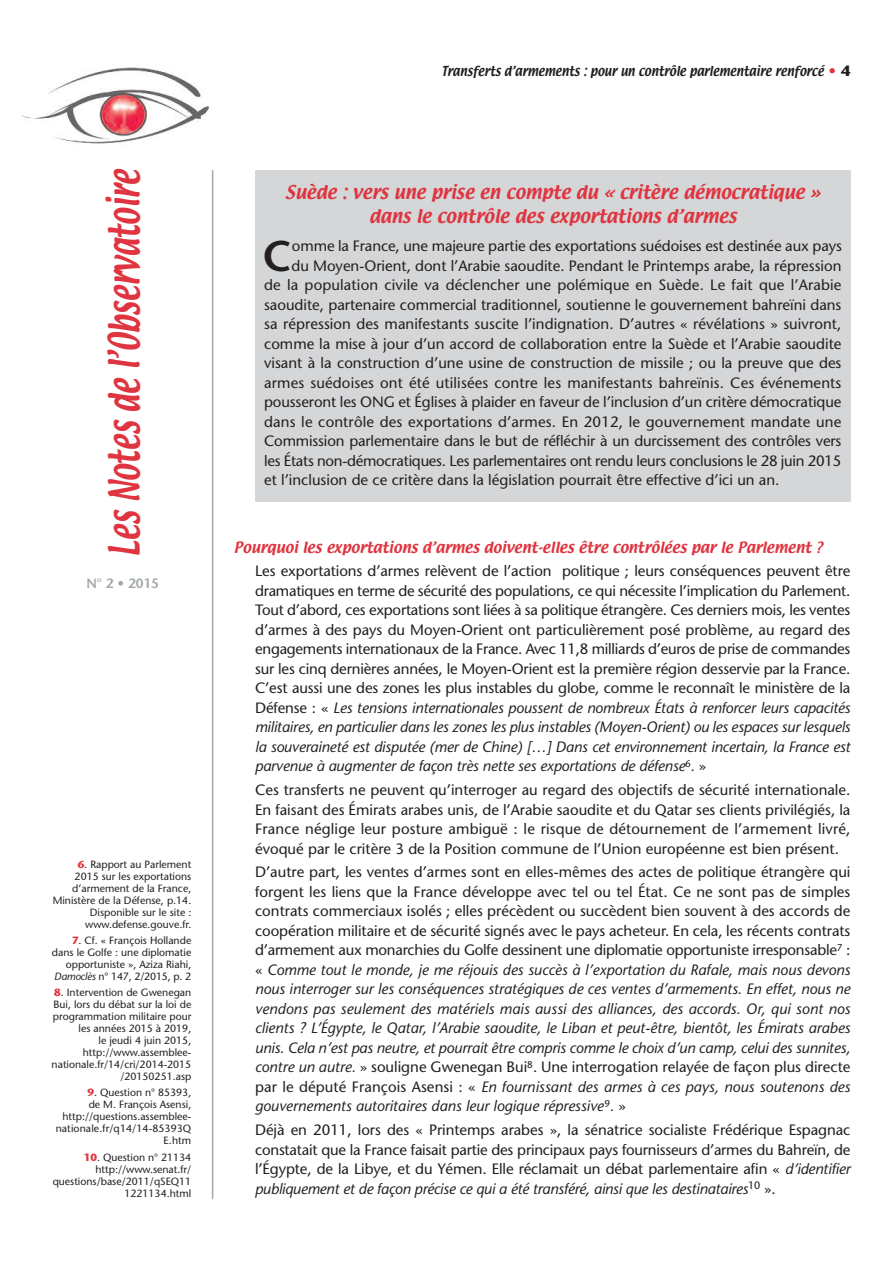
<style>
.page{position:relative;width:893px;height:1263px;background:#fff}
.page>*{position:absolute;margin:0;border:0;box-sizing:border-box;transform-origin:0 0}
.t1{font:600 42.9px "Stone Sans";color:#231f20}
.t2{font:37.8px "Textile";color:#df3540;scale:.71 1}
.t3{font:16.5px/24px "Textile";color:#df3540;text-align:center}
.t4{font:15px/19.5px "Stone Sans";color:#231f20;text-align:justify}
.t5{font:italic 15px/19.5px "Stone Sans";color:#231f20;text-align:justify}
.t6{font:15px "Stone Sans";letter-spacing:-.02em;color:#231f20}
.t7{font:13.5px "Textile";color:#df3540}
.t8{font:600 13.5px "Stone Sans";color:#a1a8ab}
.t9{font:12px "Textile";color:#231f20;scale:.9 1}
.t10{font:10.5px/12px "Stone Sans";color:#231f20;text-align:right}
.s1{font-weight:700;color:#df3540}
.s2{font-style:italic}
.s3{font-family:"Stone Sans";font-weight:700;font-size:15px;color:#df3540}
.s4{font-family:"Stone Sans";font-weight:700;font-size:15px}
.s5{font-style:normal}
</style>
<div class="page">
<img style="left:21px;top:67px;width:188px;height:77px">
<hr style="left:212px;top:170px;width:1px;height:1029px;background:#a1a8ab">
<div style="left:255px;top:170px;width:595px;height:332px;background:#d4d6d8"></div>
<h2 class="t2" style="left:102px;top:557px;width:548px;rotate:-90deg">Les Notes de l’Observatoire</h2>
<p class="t8" style="left:86px;top:578px;width:74px">N° 2 • 2015</p>
<p class="t10" style="left:53px;top:859px;width:140px"><span class="s1">6</span>. Rapport au Parlement<br>2015 sur les exportations d’armement de la France,<br>Ministère de la Défense, p.14.<br>Disponible sur le site : www.defense.gouve.fr.</p>
<p class="t10" style="left:52px;top:935px;width:141px"><span class="s1">7</span>. Cf. « François Hollande dans le Golfe : une diplomatie opportuniste », Aziza Riahi,<br><span class="s2">Damoclès</span> n° 147, 2/2015, p. 2</p>
<p class="t10" style="left:52px;top:987px;width:141px"><span class="s1">8</span>. Intervention de Gwenegan<br>Bui, lors du débat sur la loi de programmation militaire pour les années 2015 à 2019,<br>le jeudi 4 juin 2015, http://www.assemblee&shy;nationale.fr/14/cri/2014-2015 /20150251.asp</p>
<p class="t10" style="left:56px;top:1088px;width:137px"><span class="s1">9</span>. Question n° 85393,<br>de M. François Asensi, http://questions.assemblee&shy;nationale.fr/q14/14-85393Q<br>E.htm</p>
<p class="t10" style="left:53px;top:1152px;width:140px"><span class="s1">10</span>. Question n° 21134 http://www.senat.fr/ questions/base/2011/qSEQ11<br>1221134.html</p>
<p class="t9" style="left:442px;top:64px;width:456px">Transferts d’armements : pour un contrôle parlementaire renforcé <span class="s3">•</span> <span class="s4">4</span></p>
<p class="t3" style="left:285px;top:181px;width:537px">Suède : vers une prise en compte du « critère démocratique » dans le contrôle des exportations d’armes</p>
<h1 class="t1" style="left:263px;top:239px;width:30px">C</h1>
<p class="t4" style="left:292px;top:238px;width:551px">omme la France, une majeure partie des exportations suédoises est destinée aux pays</p>
<p class="t4" style="left:291px;top:257px;width:551px">du Moyen-Orient, dont l’Arabie saoudite. Pendant le Printemps arabe, la répression</p>
<p class="t4" style="left:264px;top:277px;width:579px">de la population civile va déclencher une polémique en Suède. Le fait que l’Arabie</p>
<p class="t4" style="left:264px;top:296px;width:579px">saoudite, partenaire commercial traditionnel, soutienne le gouvernement bahreïni dans</p>
<p class="t4" style="left:264px;top:316px;width:579px">sa répression des manifestants suscite l’indignation. D’autres « révélations » suivront,</p>
<p class="t4" style="left:264px;top:335px;width:579px">comme la mise à jour d’un accord de collaboration entre la Suède et l’Arabie saoudite</p>
<p class="t4" style="left:264px;top:355px;width:579px">visant à la construction d’une usine de construction de missile ; ou la preuve que des</p>
<p class="t4" style="left:264px;top:374px;width:579px">armes suédoises ont été utilisées contre les manifestants bahreïnis. Ces événements</p>
<p class="t4" style="left:264px;top:394px;width:579px">pousseront les ONG et Églises à plaider en faveur de l’inclusion d’un critère démocratique</p>
<p class="t4" style="left:264px;top:413px;width:579px">dans le contrôle des exportations d’armes. En 2012, le gouvernement mandate une</p>
<p class="t4" style="left:264px;top:433px;width:579px">Commission parlementaire dans le but de réfléchir à un durcissement des contrôles vers</p>
<p class="t6" style="left:264px;top:455px;width:579px">les États non-démocratiques. Les parlementaires ont rendu leurs conclusions le 28 juin 2015</p>
<p class="t4" style="left:264px;top:472px;width:517px">et l’inclusion de ce critère dans la législation pourrait être effective d’ici un an.</p>
<p class="t7" style="left:234px;top:539px;width:590px">Pourquoi les exportations d’armes doivent-elles être contrôlées par le Parlement ?</p>
<p class="t4" style="left:255px;top:563px;width:597px">Les exportations d’armes relèvent de l’action politique ; leurs conséquences peuvent être dramatiques en terme de sécurité des populations, ce qui nécessite l’implication du Parlement.<br>Tout d’abord, ces exportations sont liées à sa politique étrangère. Ces derniers mois, les ventes d’armes à des pays du Moyen-Orient ont particulièrement posé problème, au regard des engagements internationaux de la France. Avec 11,8 milliards d’euros de prise de commandes sur les cinq dernières années, le Moyen-Orient est la première région desservie par la France.<br>C’est aussi une des zones les plus instables du globe, comme le reconnaît le ministère de la Défense : « <span class="s2">Les tensions internationales poussent de nombreux États à renforcer leurs capacités militaires, en particulier dans les zones les plus instables (Moyen-Orient) ou les espaces sur lesquels la souveraineté est disputée (mer de Chine) […] Dans cet environnement incertain, la France est parvenue à augmenter de façon très nette ses exportations de défense</span><sup>6</sup><span class="s2">.</span> »</p>
<p class="t4" style="left:255px;top:782px;width:597px">Ces transferts ne peuvent qu’interroger au regard des objectifs de sécurité internationale.<br>En faisant des Émirats arabes unis, de l’Arabie saoudite et du Qatar ses clients privilégiés, la France néglige leur posture ambiguë : le risque de détournement de l’armement livré, évoqué par le critère 3 de la Position commune de l’Union européenne est bien présent.</p>
<p class="t5" style="left:255px;top:864px;width:597px"><span class="s5">D’autre part, les ventes d’armes sont en elles-mêmes des actes de politique étrangère qui forgent les liens que la France développe avec tel ou tel État. Ce ne sont pas de simples contrats commerciaux isolés ; elles précèdent ou succèdent bien souvent à des accords de coopération militaire et de sécurité signés avec le pays acheteur. En cela, les récents contrats d’armement aux monarchies du Golfe dessinent une diplomatie opportuniste irresponsable</span><sup>7</sup> <span class="s5">: «</span> Comme tout le monde, je me réjouis des succès à l’exportation du Rafale, mais nous devons nous interroger sur les conséquences stratégiques de ces ventes d’armements. En effet, nous ne vendons pas seulement des matériels mais aussi des alliances, des accords. Or, qui sont nos clients ? L’Égypte, le Qatar, l’Arabie saoudite, le Liban et peut-être, bientôt, les Émirats arabes unis. Cela n’est pas neutre, et pourrait être compris comme le choix d’un camp, celui des sunnites, contre un autre. <span class="s5">» souligne Gwenegan Bui</span><sup>8</sup><span class="s5">. Une interrogation relayée de façon plus directe par le député François Asensi : «</span> En fournissant des armes à ces pays, nous soutenons des gouvernements autoritaires dans leur logique répressive<sup>9</sup>. <span class="s5">»</span></p>
<p class="t4" style="left:255px;top:1122px;width:597px">Déjà en 2011, lors des « Printemps arabes », la sénatrice socialiste Frédérique Espagnac constatait que la France faisait partie des principaux pays fournisseurs d’armes du Bahreïn, de l’Égypte, de la Libye, et du Yémen. Elle réclamait un débat parlementaire afin « <span class="s2">d’identifier publiquement et de façon précise ce qui a été transféré, ainsi que les destinataires</span><sup>10</sup> ».</p>
</div>
